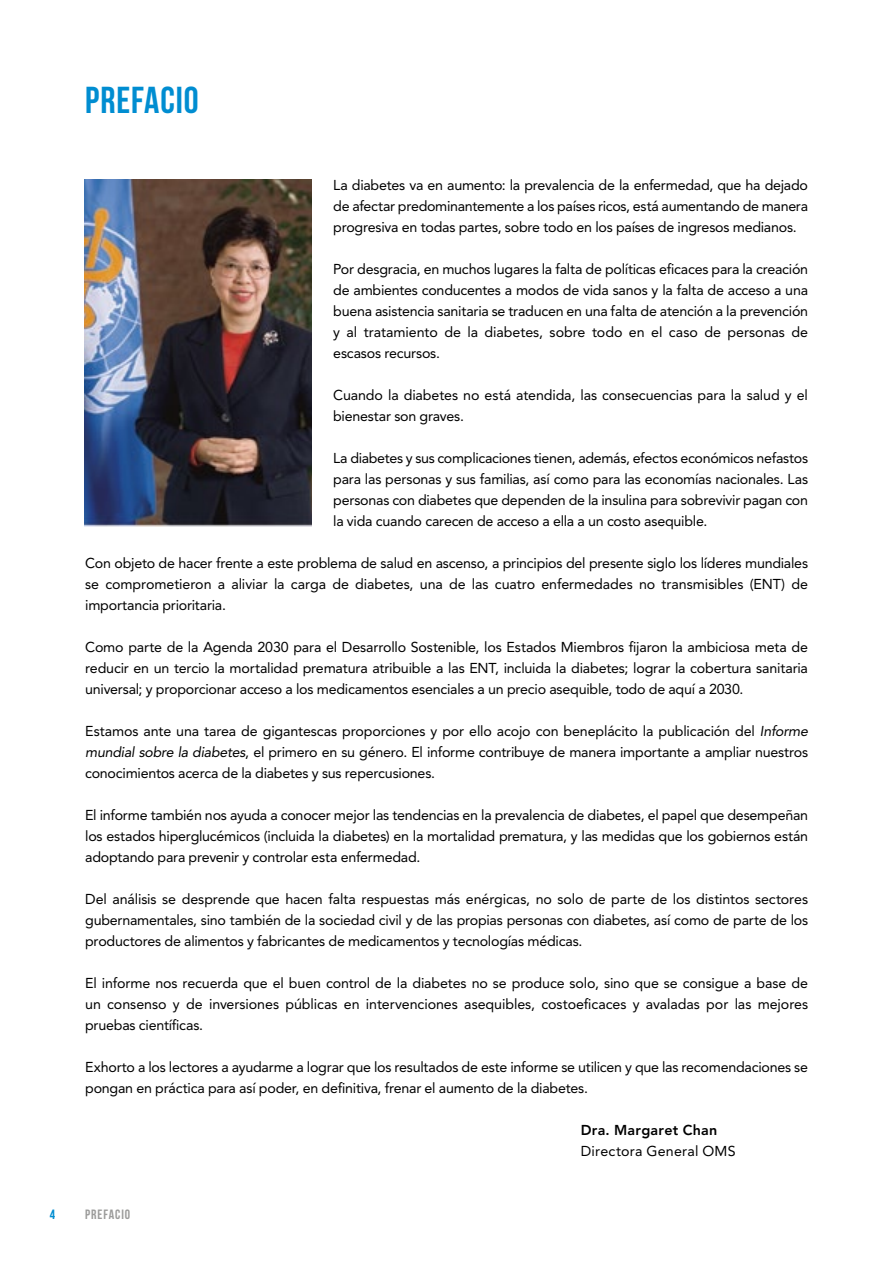
<style>
.page{position:relative;width:893px;height:1263px;background:#fff}
.page>*{position:absolute;margin:0;border:0;box-sizing:border-box;transform-origin:0 0}
.t1{font:700 37.5px "Bebas Neue";letter-spacing:.025em;color:#008dd1}
.t2{font:14.25px/21px "Avenir LT Std";letter-spacing:-.015em;color:#000;text-align:justify}
.t3{font:14.25px "Avenir LT Std";letter-spacing:.015em;color:#000}
.t4{font:800 14.25px "Avenir LT Std";letter-spacing:.02em;color:#000}
.t5{font:700 13.5px "Bebas Neue";letter-spacing:.07em;color:#9b9b9a}
.t6{font:700 13.5px "Bebas Neue";color:#008dd1}
.s1{font-style:italic}
</style>
<div class="page">
<img style="left:85px;top:180px;width:227px;height:346px">
<h1 class="t1" style="left:85px;top:80px;width:115px">PREFACIO</h1>
<p class="t2" style="left:333px;top:175px;width:476px">La diabetes va en aumento: la prevalencia de la enfermedad, que ha dejado de afectar predominantemente a los países ricos, está aumentando de manera progresiva en todas partes, sobre todo en los países de ingresos medianos.</p>
<p class="t2" style="left:333px;top:259px;width:476px">Por desgracia, en muchos lugares la falta de políticas eficaces para la creación de ambientes conducentes a modos de vida sanos y la falta de acceso a una buena asistencia sanitaria se traducen en una falta de atención a la prevención y al tratamiento de la diabetes, sobre todo en el caso de personas de escasos recursos.</p>
<p class="t2" style="left:333px;top:385px;width:476px">Cuando la diabetes no está atendida, las consecuencias para la salud y el bienestar son graves.</p>
<p class="t2" style="left:333px;top:448px;width:476px">La diabetes y sus complicaciones tienen, además, efectos económicos nefastos para las personas y sus familias, así como para las economías nacionales. Las personas con diabetes que dependen de la insulina para sobrevivir pagan con la vida cuando carecen de acceso a ella a un costo asequible.</p>
<p class="t2" style="left:85px;top:553px;width:724px">Con objeto de hacer frente a este problema de salud en ascenso, a principios del presente siglo los líderes mundiales se comprometieron a aliviar la carga de diabetes, una de las cuatro enfermedades no transmisibles (ENT) de importancia prioritaria.</p>
<p class="t2" style="left:85px;top:637px;width:724px">Como parte de la Agenda 2030 para el Desarrollo Sostenible, los Estados Miembros fijaron la ambiciosa meta de reducir en un tercio la mortalidad prematura atribuible a las ENT, incluida la diabetes; lograr la cobertura sanitaria universal; y proporcionar acceso a los medicamentos esenciales a un precio asequible, todo de aquí a 2030.</p>
<p class="t2" style="left:85px;top:721px;width:724px">Estamos ante una tarea de gigantescas proporciones y por ello acojo con beneplácito la publicación del <span class="s1">Informe mundial sobre la diabetes</span>, el primero en su género. El informe contribuye de manera importante a ampliar nuestros conocimientos acerca de la diabetes y sus repercusiones.</p>
<p class="t2" style="left:85px;top:805px;width:724px">El informe también nos ayuda a conocer mejor las tendencias en la prevalencia de diabetes, el papel que desempeñan los estados hiperglucémicos (incluida la diabetes) en la mortalidad prematura, y las medidas que los gobiernos están adoptando para prevenir y controlar esta enfermedad.</p>
<p class="t2" style="left:85px;top:889px;width:724px">Del análisis se desprende que hacen falta respuestas más enérgicas, no solo de parte de los distintos sectores gubernamentales, sino también de la sociedad civil y de las propias personas con diabetes, así como de parte de los productores de alimentos y fabricantes de medicamentos y tecnologías médicas.</p>
<p class="t2" style="left:85px;top:973px;width:724px">El informe nos recuerda que el buen control de la diabetes no se produce solo, sino que se consigue a base de un consenso y de inversiones públicas en intervenciones asequibles, costoeficaces y avaladas por las mejores pruebas científicas.</p>
<p class="t2" style="left:85px;top:1057px;width:724px">Exhorto a los lectores a ayudarme a lograr que los resultados de este informe se utilicen y que las recomendaciones se pongan en práctica para así poder, en definitiva, frenar el aumento de la diabetes.</p>
<p class="t4" style="left:581px;top:1122px;width:138px">Dra. Margaret Chan</p>
<p class="t3" style="left:581px;top:1143px;width:156px">Directora General OMS</p>
<p class="t6" style="left:50px;top:1207px;width:7px">4</p>
<p class="t5" style="left:85px;top:1207px;width:47px">PREFACIO</p>
</div>
